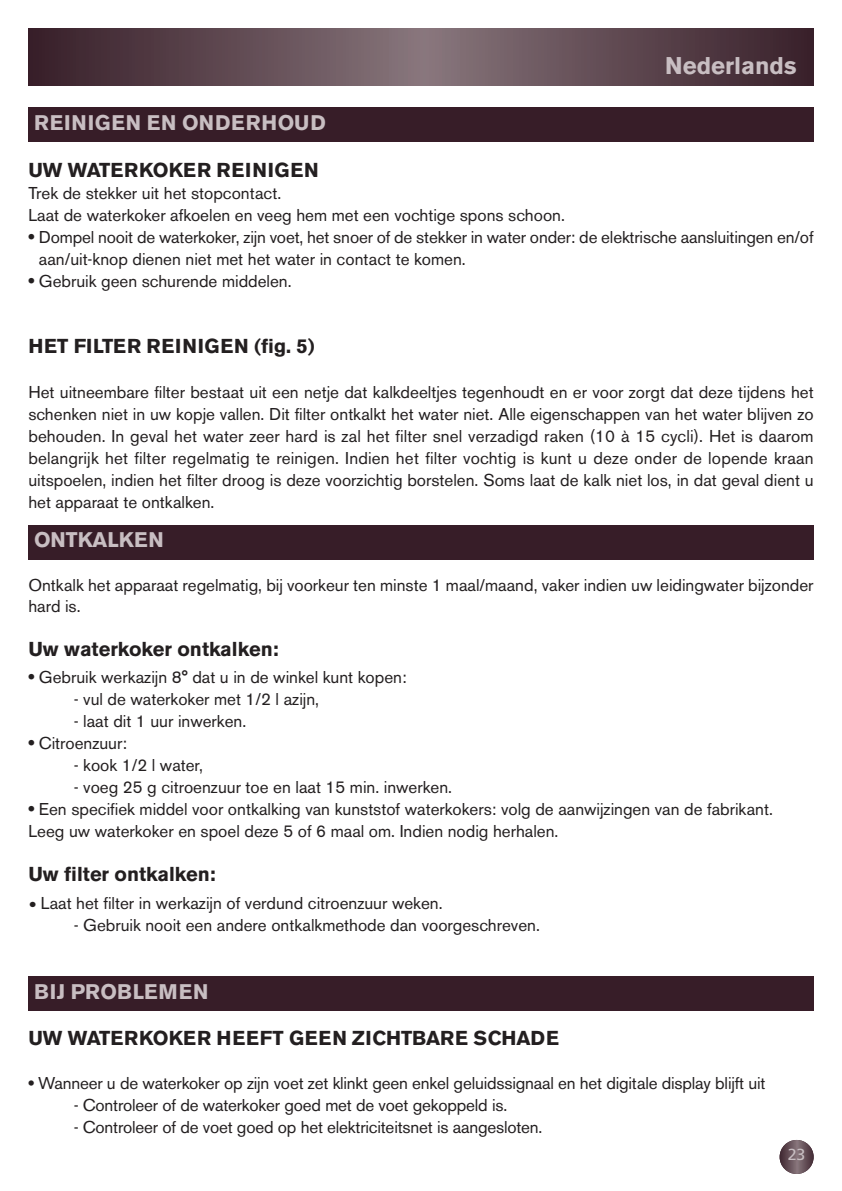
<style>
.page{position:relative;width:842px;height:1191px;background:#fff}
.page>*{position:absolute;margin:0;border:0;box-sizing:border-box;transform-origin:0 0}
.t1{font:700 24px "Akzidenz Grotesk BE";color:#c8bec2}
.t2{font:700 21px "Akzidenz Grotesk BE";letter-spacing:.04em;color:#c8bec2}
.t3{font:700 21px "Akzidenz Grotesk BE";color:#c8bec2}
.t4{font:700 20px "Akzidenz Grotesk BE";color:#231f20}
.t5{font:700 20px "Akzidenz Grotesk BE";letter-spacing:.04em;color:#231f20}
.t6{font:17px/22px "Akzidenz Grotesk BE";color:#231f20}
.t7{font:16px "Frutiger";color:#c8bec2}
.s1{font-weight:700;font-size:18px}
.s2{font-family:"FS Albert"}
.s3{font-weight:700}
</style>
<div class="page">
<svg style="left:780px;top:1140px;width:34px;height:34px"></svg>
<svg style="left:28px;top:28px;width:786px;height:57px;background:#5f4951"></svg>
<div style="left:28px;top:525px;width:786px;height:34px;background:#371d28"></div>
<div style="left:28px;top:976px;width:786px;height:34px;background:#371d28"></div>
<div style="left:28px;top:108px;width:786px;height:34px;background:#371d28"></div>
<p class="t2" style="left:34px;top:115px;width:293px">REINIGEN EN ONDERHOUD</p>
<h1 class="t1" style="left:665px;top:56px;width:133px">Nederlands</h1>
<p class="t5" style="left:28px;top:162px;width:292px">UW WATERKOKER REINIGEN</p>
<p class="t6" style="left:28px;top:184px;width:538px">Trek de stekker uit het stopcontact.<br>Laat de waterkoker afkoelen en veeg hem met een vochtige spons schoon.</p>
<p class="t6" style="left:39px;top:228px;width:776px;text-indent:-10px"><span class="s1">•</span> Dompel nooit de waterkoker, zijn voet, het snoer of de stekker in water onder: de elektrische aansluitingen en/of aan/uit-knop dienen niet met het water in contact te komen.</p>
<p class="t6" style="left:28px;top:272px;width:265px"><span class="s1">•</span> Gebruik geen schurende middelen.</p>
<p class="t5" style="left:28px;top:338px;width:288px">HET FILTER REINIGEN (fig. 5)</p>
<p class="t6" style="left:28px;top:382px;width:787px;text-align:justify">Het uitneembare filter bestaat uit een netje dat kalkdeeltjes tegenhoudt en er voor zorgt dat deze tijdens het schenken niet in uw kopje vallen. Dit filter ontkalkt het water niet. Alle eigenschappen van het water blijven zo behouden. In geval het water zeer hard is zal het filter snel verzadigd raken (10 à 15 cycli). Het is daarom belangrijk het filter regelmatig te reinigen. Indien het filter vochtig is kunt u deze onder de lopende kraan uitspoelen, indien het filter droog is deze voorzichtig borstelen. Soms laat de kalk niet los, in dat geval dient u het apparaat te ontkalken.</p>
<p class="t3" style="left:34px;top:532px;width:131px">ONTKALKEN</p>
<p class="t6" style="left:28px;top:577px;width:787px;line-height:20.4px">Ontkalk het apparaat regelmatig, bij voorkeur ten minste 1 maal/maand, vaker indien uw leidingwater bijzonder hard is.</p>
<p class="t4" style="left:28px;top:641px;width:252px">Uw waterkoker ontkalken:</p>
<p class="t6" style="left:28px;top:668px;width:380px"><span class="s1">•</span> Gebruik werkazijn 8° dat u in de winkel kunt kopen:</p>
<p class="t6" style="left:74px;top:690px;width:247px">- vul de waterkoker met 1/2 l azijn,</p>
<p class="t6" style="left:74px;top:712px;width:174px">- laat dit 1 uur inwerken.</p>
<p class="t6" style="left:28px;top:734px;width:100px"><span class="s1">•</span> Citroenzuur:</p>
<p class="t6" style="left:74px;top:756px;width:131px">- kook 1/2 l water,</p>
<p class="t6" style="left:74px;top:778px;width:380px">- voeg 25 g citroenzuur toe en laat 15 min. inwerken.</p>
<p class="t6" style="left:28px;top:800px;width:746px"><span class="s1">•</span> Een specifiek middel voor ontkalking van kunststof waterkokers: volg de aanwijzingen van de fabrikant.<br>Leeg uw waterkoker en spoel deze 5 of 6 maal om. Indien nodig herhalen.</p>
<p class="t4" style="left:28px;top:866px;width:189px">Uw filter ontkalken:</p>
<p class="t6" style="left:28px;top:894px;width:416px"><span class="s2">•</span> Laat het filter in werkazijn of verdund citroenzuur weken.</p>
<p class="t6" style="left:74px;top:916px;width:468px">- Gebruik nooit een andere ontkalkmethode dan voorgeschreven.</p>
<p class="t2" style="left:34px;top:983px;width:176px">BIJ PROBLEMEN</p>
<p class="t4" style="left:28px;top:1030px;width:532px">UW WATERKOKER HEEFT GEEN ZICHTBARE SCHADE</p>
<p class="t6" style="left:28px;top:1073px;width:738px"><span class="s3">•</span> Wanneer u de waterkoker op zijn voet zet klinkt geen enkel geluidssignaal en het digitale display blijft uit</p>
<p class="t6" style="left:74px;top:1095px;width:435px">- Controleer of de waterkoker goed met de voet gekoppeld is.</p>
<p class="t6" style="left:74px;top:1117px;width:470px">- Controleer of de voet goed op het elektriciteitsnet is aangesloten.</p>
<p class="t7" style="left:788px;top:1147px;width:19px">23</p>
</div>
